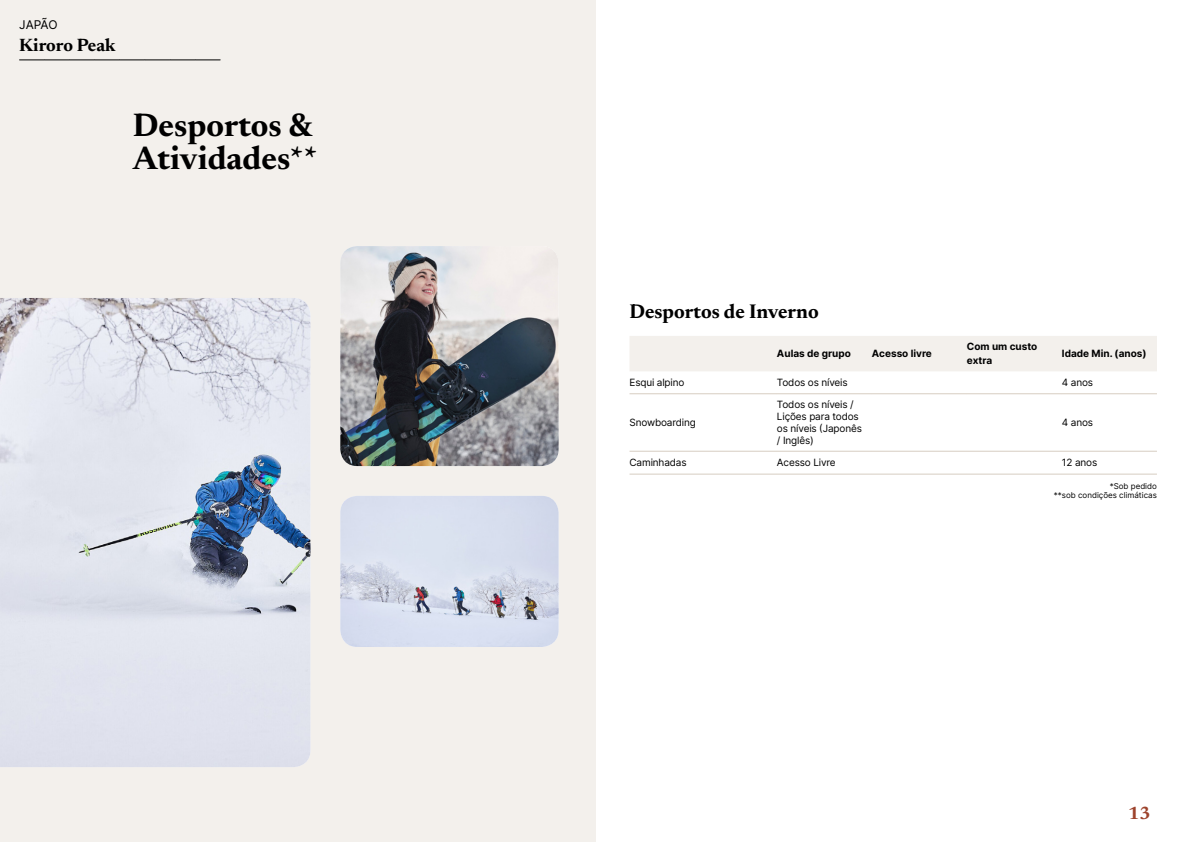
<style>
.page{position:relative;width:1191px;height:842px;background:#fff}
.page>*{position:absolute;margin:0;border:0;box-sizing:border-box;transform-origin:0 0}
.t1{font:700 33px/33px "Newsreader 24 pt";color:#000}
.t2{font:700 20px "Newsreader 24 pt";color:#000}
.t3{font:700 18px "Newsreader 24 pt";color:#000}
.t4{font:700 18px "Newsreader 24 pt";color:#9d432c}
.t5{font:12px "Inter";letter-spacing:-.015em;color:#000}
.t6{font:10px/12px "Inter";letter-spacing:-.015em;color:#000}
.t7{font:700 10px/14px "Inter";color:#000}
.t8{font:8px/9.6px "Inter";color:#000;text-align:right}
</style>
<div class="page">
<div style="left:0;top:0;width:595px;height:842px;background:#f3f0ec"></div>
<img style="left:340px;top:246px;width:218px;height:220px">
<img style="left:0;top:298px;width:310px;height:469px">
<img style="left:340px;top:496px;width:218px;height:151px">
<svg style="left:20px;top:60px;width:200px;height:1px"></svg>
<div style="left:630px;top:336px;width:527px;height:35px;background:#f3f0ec"></div>
<hr style="left:629px;top:393px;width:148px;height:1px;background:#d7cdc1">
<hr style="left:777px;top:393px;width:95px;height:1px;background:#d7cdc1">
<hr style="left:872px;top:393px;width:95px;height:1px;background:#d7cdc1">
<hr style="left:967px;top:393px;width:95px;height:1px;background:#d7cdc1">
<hr style="left:1062px;top:393px;width:95px;height:1px;background:#d7cdc1">
<hr style="left:629px;top:451px;width:148px;height:1px;background:#d7cdc1">
<hr style="left:777px;top:451px;width:95px;height:1px;background:#d7cdc1">
<hr style="left:872px;top:451px;width:95px;height:1px;background:#d7cdc1">
<hr style="left:967px;top:451px;width:95px;height:1px;background:#d7cdc1">
<hr style="left:1062px;top:451px;width:95px;height:1px;background:#d7cdc1">
<hr style="left:629px;top:474px;width:148px;height:1px;background:#d7cdc1">
<hr style="left:777px;top:474px;width:95px;height:1px;background:#d7cdc1">
<hr style="left:872px;top:474px;width:95px;height:1px;background:#d7cdc1">
<hr style="left:967px;top:474px;width:95px;height:1px;background:#d7cdc1">
<hr style="left:1062px;top:474px;width:95px;height:1px;background:#d7cdc1">
<p class="t5" style="left:19px;top:15px;width:40px">JAPÃO</p>
<h3 class="t3" style="left:19px;top:32px;width:98px">Kiroro Peak</h3>
<h1 class="t1" style="left:133px;top:106px;width:186px">Desportos &amp;<br>Atividades**</h1>
<h2 class="t2" style="left:629px;top:297px;width:191px">Desportos de Inverno</h2>
<p class="t7" style="left:777px;top:346px;width:75px">Aulas de grupo</p>
<p class="t7" style="left:872px;top:346px;width:61px">Acesso livre</p>
<p class="t7" style="left:967px;top:339px;width:72px">Com um custo extra</p>
<p class="t7" style="left:1062px;top:346px;width:86px">Idade Min. (anos)</p>
<p class="t6" style="left:629px;top:376px;width:56px">Esqui alpino</p>
<p class="t6" style="left:777px;top:376px;width:72px">Todos os níveis</p>
<p class="t6" style="left:1062px;top:376px;width:33px">4 anos</p>
<p class="t6" style="left:629px;top:416px;width:68px">Snowboarding</p>
<p class="t6" style="left:777px;top:398px;width:86px">Todos os níveis /<br>Lições para todos os níveis (Japonês / Inglês)</p>
<p class="t6" style="left:1062px;top:416px;width:33px">4 anos</p>
<p class="t6" style="left:629px;top:456px;width:59px">Caminhadas</p>
<p class="t6" style="left:777px;top:456px;width:60px">Acesso Livre</p>
<p class="t6" style="left:1062px;top:456px;width:37px">12 anos</p>
<p class="t8" style="left:1054px;top:481px;width:104px">*Sob pedido<br>**sob condições climáticas</p>
<h3 class="t4" style="left:1128px;top:800px;width:24px">13</h3>
</div>
